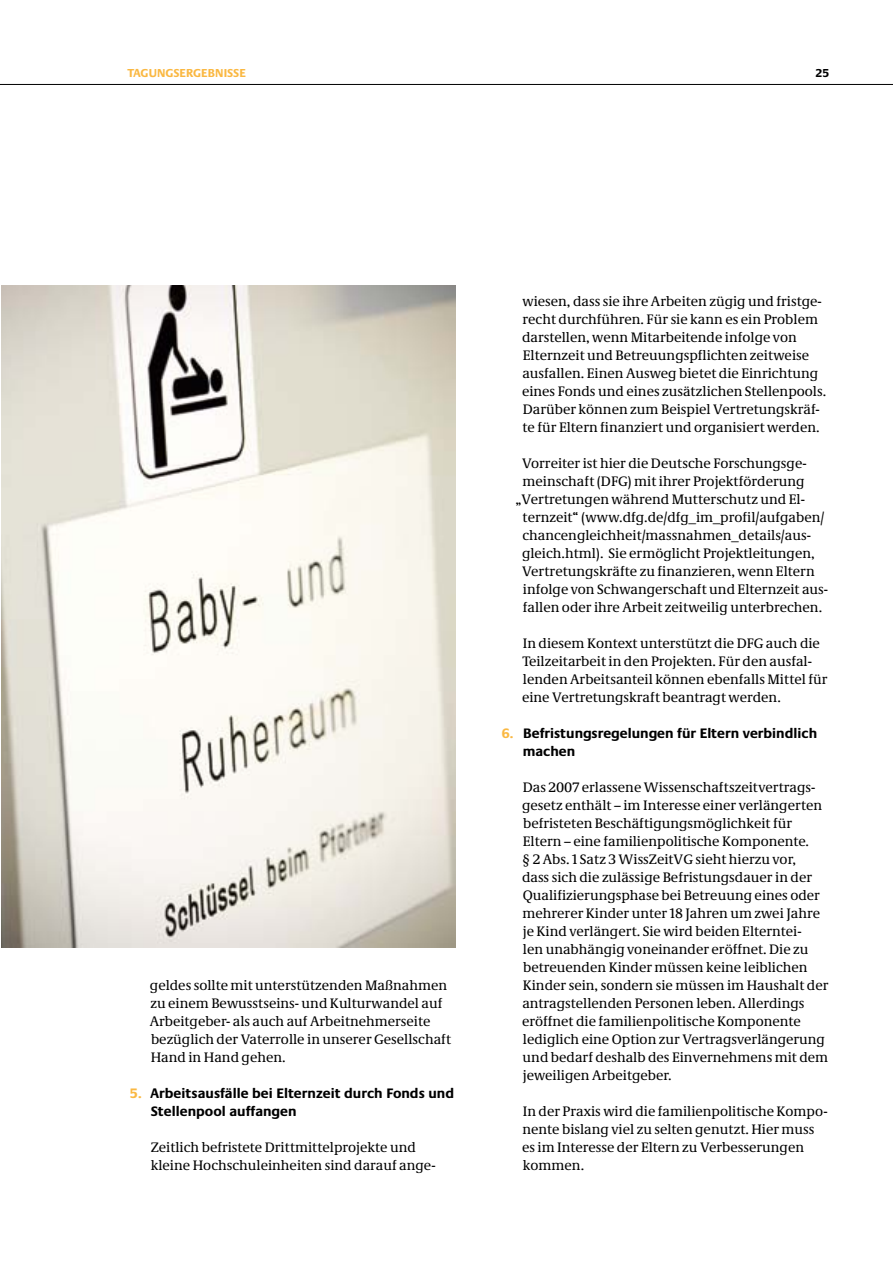
<style>
.page{position:relative;width:893px;height:1263px;background:#fff}
.page>*{position:absolute;margin:0;border:0;box-sizing:border-box;transform-origin:0 0}
.t1{font:14.25px/18px "Neue Demos";color:#000}
.t2{font:700 14.25px/18px "Neue Praxis";color:#000}
.t3{font:700 12px "Neue Praxis";letter-spacing:.005em;color:#fab842}
.t4{font:700 12px "Neue Praxis";color:#000}
.s1{color:#fab842}
</style>
<div class="page">
<hr style="left:0;top:84px;width:893px;height:1px;background:#000">
<img style="left:2px;top:285px;width:454px;height:662px">
<p class="t3" style="left:128px;top:66px;width:120px">taGunGSERGEBnISSE</p>
<p class="t4" style="left:816px;top:66px;width:15px">25</p>
<p class="t1" style="left:150px;top:976px;width:303px">geldes sollte mit unterstützenden Maßnahmen zu einem Bewusstseins- und Kulturwandel auf Arbeitgeber- als auch auf Arbeitnehmerseite bezüglich der Vaterrolle in unserer Gesellschaft Hand in Hand gehen.</p>
<h3 class="t2" style="left:151px;top:1084px;width:305px;text-indent:-21px"><span class="s1">5.</span> arbeitsausfälle bei Elternzeit durch Fonds und<br>Stellenpool auffangen</h3>
<p class="t1" style="left:151px;top:1138px;width:286px">Zeitlich befristete Drittmittelprojekte und kleine Hochschuleinheiten sind darauf ange-</p>
<p class="t1" style="left:522px;top:292px;width:306px">wiesen, dass sie ihre Arbeiten zügig und fristge&shy;recht durchführen. Für sie kann es ein Problem darstellen, wenn Mitarbeitende infolge von Elternzeit und Betreuungspflichten zeitweise ausfallen. Einen Ausweg bietet die Einrichtung eines Fonds und eines zusätzlichen Stellenpools.<br>Darüber können zum Beispiel Vertretungskräf&shy;te für Eltern finanziert und organisiert werden.</p>
<p class="t1" style="left:522px;top:454px;width:286px">Vorreiter ist hier die Deutsche Forschungsge-</p>
<p class="t1" style="left:522px;top:472px;width:284px">meinschaft (DFG) mit ihrer Projektförderung</p>
<p class="t1" style="left:516px;top:490px;width:291px">„Vertretungen während Mutterschutz und El-</p>
<p class="t1" style="left:523px;top:508px;width:303px">ternzeit“ (www.dfg.de/dfg_im_profil/aufgaben/</p>
<p class="t1" style="left:522px;top:526px;width:290px">chancengleichheit/massnahmen_details/aus-</p>
<p class="t1" style="left:522px;top:544px;width:294px">gleich.html). Sie ermöglicht Projektleitungen,</p>
<p class="t1" style="left:522px;top:562px;width:294px">Vertretungskräfte zu finanzieren, wenn Eltern</p>
<p class="t1" style="left:523px;top:580px;width:307px">infolge von Schwangerschaft und Elternzeit aus-</p>
<p class="t1" style="left:523px;top:598px;width:301px">fallen oder ihre Arbeit zeitweilig unterbrechen.</p>
<p class="t1" style="left:522px;top:634px;width:307px">In diesem Kontext unterstützt die DFG auch die Teilzeitarbeit in den Projekten. Für den ausfal&shy;lenden Arbeitsanteil können ebenfalls Mittel für eine Vertretungskraft beantragt werden.</p>
<h3 class="t2" style="left:523px;top:724px;width:296px;text-indent:-21px"><span class="s1">6.</span> Befristungsregelungen für Eltern verbindlich machen</h3>
<p class="t1" style="left:522px;top:778px;width:308px">Das 2007 erlassene Wissenschaftszeitvertrags&shy;gesetz enthält – im Interesse einer verlängerten befristeten Beschäftigungsmöglichkeit für Eltern – eine familienpolitische Komponente.<br>§ 2 Abs. 1 Satz 3 WissZeitVG sieht hierzu vor,<br>dass sich die zulässige Befristungsdauer in der Qualifizierungsphase bei Betreuung eines oder mehrerer Kinder unter 18 Jahren um zwei Jahre je Kind verlängert. Sie wird beiden Elterntei-<br>len unabhängig voneinander eröffnet. Die zu betreuenden Kinder müssen keine leiblichen Kinder sein, sondern sie müssen im Haushalt der antragstellenden Personen leben. Allerdings eröffnet die familienpolitische Komponente lediglich eine Option zur Vertragsverlängerung und bedarf deshalb des Einvernehmens mit dem jeweiligen Arbeitgeber.</p>
<p class="t1" style="left:522px;top:1102px;width:307px">In der Praxis wird die familienpolitische Kompo&shy;nente bislang viel zu selten genutzt. Hier muss es im Interesse der Eltern zu Verbesserungen kommen.</p>
</div>
